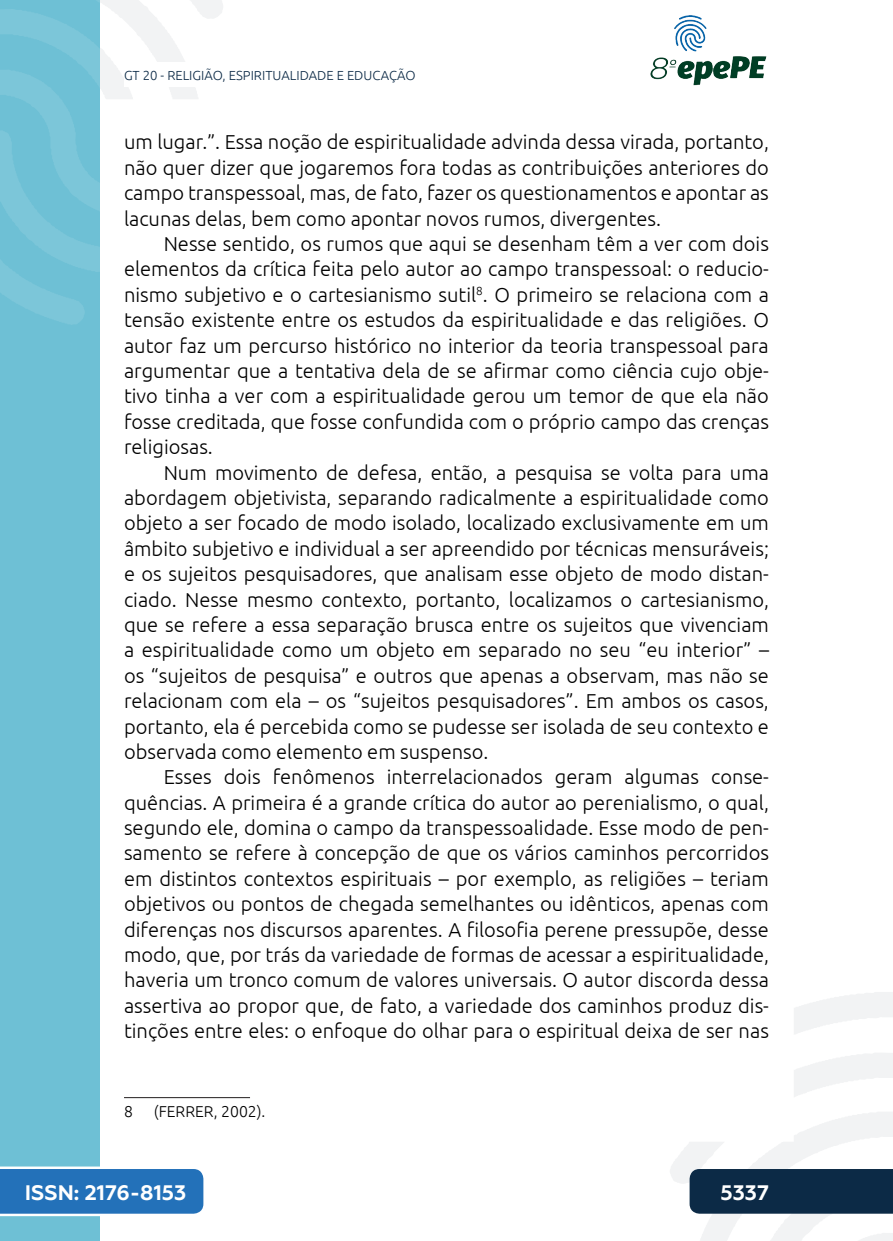
<style>
.page{position:relative;width:893px;height:1241px;background:#fff}
.page>*{position:absolute;margin:0;border:0;box-sizing:border-box;transform-origin:0 0}
.t1{font:700 21px "Geometria";color:#fff}
._5_CORPO{font:300 20.12px/25.4px "Ubuntu";color:#000;text-align:justify}
._12_RODAPE{font:300 15.75px "Ubuntu";color:#000}
.t2{font:300 13.12px "Ubuntu";color:#0c2a46}
</style>
<div class="page">
<svg style="left:670px;top:992px;width:223px;height:248px"></svg>
<svg style="left:99px;top:0;width:124px;height:324px"></svg>
<img style="left:650px;top:15px;width:117px;height:71px">
<div style="left:0;top:0;width:99px;height:1240px;background:#6ec0d5"></div>
<svg style="left:0;top:0;width:99px;height:325px"></svg>
<svg style="left:0;top:1166px;width:203px;height:49px;background:#367dbf"></svg>
<div style="left:690px;top:1168px;width:203px;height:45px;background:#0c2a46"></div>
<div style="left:124px;top:62px;width:516px;height:25px;background:#fff"></div>
<hr style="left:124px;top:1096px;width:126px;height:1px;background:#231f20">
<p class="t2" style="left:124px;top:67px;width:293px">GT 20 - RELIGIÃO, ESPIRITUALIDADE E EDUCAÇÃO</p>
<p class="_5_CORPO" style="left:124px;top:129px;width:646px">um lugar.”. Essa noção de espiritualidade advinda dessa virada, portanto, não quer dizer que jogaremos fora todas as contribuições anteriores do campo transpessoal, mas, de fato, fazer os questionamentos e apontar as lacunas delas, bem como apontar novos rumos, divergentes.</p>
<p class="_5_CORPO" style="left:124px;top:231px;width:646px;text-indent:40px">Nesse sentido, os rumos que aqui se desenham têm a ver com dois elementos da crítica feita pelo autor ao campo transpessoal: o reducio&shy;nismo subjetivo e o cartesianismo sutil<sup>8</sup>. O primeiro se relaciona com a tensão existente entre os estudos da espiritualidade e das religiões. O autor faz um percurso histórico no interior da teoria transpessoal para argumentar que a tentativa dela de se afirmar como ciência cujo obje&shy;tivo tinha a ver com a espiritualidade gerou um temor de que ela não fosse creditada, que fosse confundida com o próprio campo das crenças religiosas.</p>
<p class="_5_CORPO" style="left:124px;top:459px;width:646px;text-indent:40px">Num movimento de defesa, então, a pesquisa se volta para uma abordagem objetivista, separando radicalmente a espiritualidade como objeto a ser focado de modo isolado, localizado exclusivamente em um âmbito subjetivo e individual a ser apreendido por técnicas mensuráveis; e os sujeitos pesquisadores, que analisam esse objeto de modo distan&shy;ciado. Nesse mesmo contexto, portanto, localizamos o cartesianismo, que se refere a essa separação brusca entre os sujeitos que vivenciam a espiritualidade como um objeto em separado no seu “eu interior” – os “sujeitos de pesquisa” e outros que apenas a observam, mas não se relacionam com ela – os “sujeitos pesquisadores”. Em ambos os casos, portanto, ela é percebida como se pudesse ser isolada de seu contexto e observada como elemento em suspenso.</p>
<p class="_5_CORPO" style="left:124px;top:763px;width:646px;text-indent:40px">Esses dois fenômenos interrelacionados geram algumas conse&shy;quências. A primeira é a grande crítica do autor ao perenialismo, o qual, segundo ele, domina o campo da transpessoalidade. Esse modo de pen&shy;samento se refere à concepção de que os vários caminhos percorridos em distintos contextos espirituais – por exemplo, as religiões – teriam objetivos ou pontos de chegada semelhantes ou idênticos, apenas com diferenças nos discursos aparentes. A filosofia perene pressupõe, desse modo, que, por trás da variedade de formas de acessar a espiritualidade, haveria um tronco comum de valores universais. O autor discorda dessa assertiva ao propor que, de fato, a variedade dos caminhos produz dis&shy;tinções entre eles: o enfoque do olhar para o espiritual deixa de ser nas</p>
<p class="_12_RODAPE" style="left:124px;top:1101px;width:10px">8</p>
<p class="_12_RODAPE" style="left:154px;top:1101px;width:113px">(FERRER, 2002).</p>
<p class="t1" style="left:25px;top:1179px;width:163px">ISSN: 2176-8153</p>
<p class="t1" style="left:720px;top:1179px;width:50px">5337</p>
</div>
